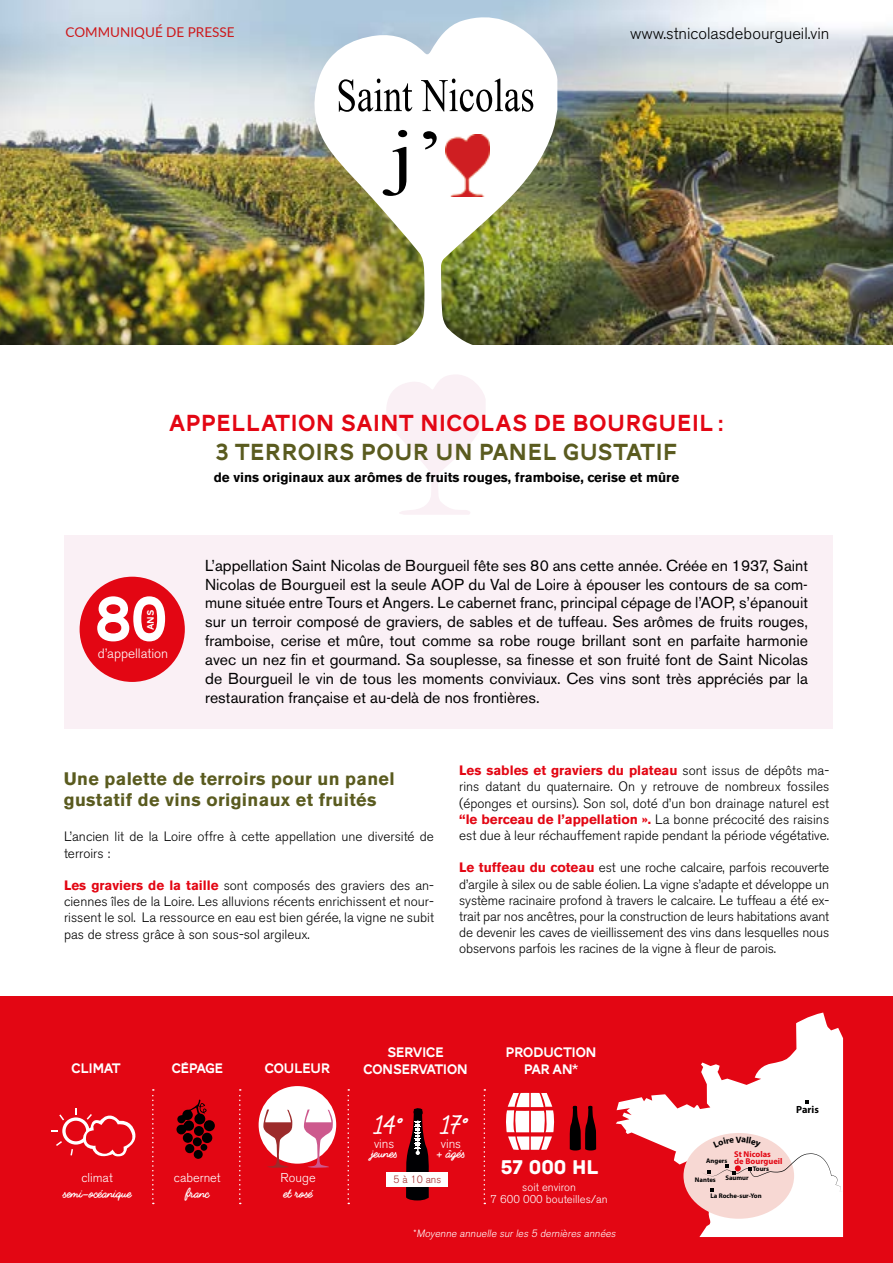
<style>
.page{position:relative;width:893px;height:1263px;background:#fff}
.page>*{position:absolute;margin:0;border:0;box-sizing:border-box;transform-origin:0 0}
.t1{font:64.35px "AW Conqueror Carved One";color:#fff}
.t2{font:24px "AW Conqueror Carved One";color:#e30613}
.t3{font:24px "AW Conqueror Carved One";color:#5a5b1f}
.t4{font:700 23.7px "Fabfelt Script";color:#fff}
.t5{font:21px "Archive";color:#fff}
.t6{font:700 18px/21.6px "Akzidenz Grotesk BE";letter-spacing:.02em;color:#5a5b1f}
.t7{font:300 16.5px "Akzidenz Grotesk BE";color:#000}
.t8{font:15.75px/18.9px "Akzidenz Grotesk BE";color:#000;text-align:justify}
.t9{font:14.25px/17.1px "AW Conqueror Carved One";letter-spacing:-.04em;color:#fff;text-align:center}
.t10{font:300 13.5px/16.2px "Akzidenz Grotesk BE";color:#000;text-align:justify}
.t11{font:700 13.5px "Akzidenz Grotesk BE";color:#000}
.t12{font:13.5px "Lato";color:#cd171a}
.t13{font:300 13.5px "Akzidenz Grotesk BE";color:#fff}
.t14{font:700 12.75px "Fabfelt Script";color:#fff}
.t15{font:300 12.75px "Akzidenz Grotesk BE";color:#fff}
.t16{font:300 11.25px/12px "Akzidenz Grotesk BE";color:#fff;text-align:center}
.t17{font:italic 300 10.5px "Akzidenz Grotesk BE";color:#fff}
.t18{font:300 10.5px "Akzidenz Grotesk BE";color:#a42a2a}
.t19{font:700 10.35px "Myriad Pro";color:#000}
.t20{font:9.75px "AW Conqueror Carved One";color:#fff}
.t21{font:700 8.4px/7.1px "Myriad Pro";color:#e30613}
.t22{font:700 6.75px "Myriad Pro";color:#000}
.s1{font-weight:700;color:#e30613}
.s2{font-style:normal}
</style>
<div class="page">
<div style="left:64px;top:535px;width:769px;height:193px;background:#faf0f5"></div>
<div style="left:0;top:996px;width:893px;height:267px;background:#e30613"></div>
<div style="left:259px;top:1086px;width:77px;height:78px;background:#fff;border-radius:50%"></div>
<svg style="left:386px;top:375px;width:99px;height:140px"></svg>
<img style="left:0;top:0;width:893px;height:345px">
<img style="left:310px;top:2px;width:249px;height:343px">
<svg style="left:339px;top:79px;width:73px;height:33px"></svg>
<svg style="left:421px;top:79px;width:112px;height:33px"></svg>
<img style="left:445px;top:134px;width:44px;height:62px">
<svg style="left:383px;top:130px;width:24px;height:66px"></svg>
<svg style="left:423px;top:131px;width:14px;height:19px"></svg>
<svg style="left:176px;top:1099px;width:31px;height:36px"></svg>
<div style="left:204px;top:1120px;width:11px;height:11px;background:#000;border-radius:50%"></div>
<div style="left:202px;top:1133px;width:10px;height:10px;background:#000;border-radius:50%"></div>
<div style="left:183px;top:1133px;width:10px;height:10px;background:#000;border-radius:50%"></div>
<div style="left:194px;top:1126px;width:10px;height:10px;background:#000;border-radius:50%"></div>
<div style="left:185px;top:1144px;width:9px;height:9px;background:#000;border-radius:50%"></div>
<div style="left:193px;top:1137px;width:9px;height:9px;background:#000;border-radius:50%"></div>
<div style="left:194px;top:1150px;width:9px;height:9px;background:#000;border-radius:50%"></div>
<div style="left:201px;top:1144px;width:6px;height:7px;background:#000;border-radius:50%"></div>
<svg style="left:62px;top:1117px;width:27px;height:27px"></svg>
<div style="left:66px;top:1121px;width:20px;height:20px;background:#e30613;border-radius:50%"></div>
<svg style="left:59px;top:1114px;width:5px;height:6px"></svg>
<svg style="left:56px;top:1141px;width:6px;height:5px"></svg>
<svg style="left:70px;top:1108px;width:66px;height:49px"></svg>
<svg style="left:152px;top:1089px;width:2px;height:115px"></svg>
<svg style="left:239px;top:1089px;width:2px;height:115px"></svg>
<svg style="left:347px;top:1089px;width:2px;height:115px"></svg>
<svg style="left:484px;top:1089px;width:1px;height:115px"></svg>
<svg style="left:263px;top:1109px;width:29px;height:59px"></svg>
<svg style="left:304px;top:1109px;width:29px;height:59px"></svg>
<svg style="left:406px;top:1108px;width:23px;height:92px"></svg>
<div style="left:386px;top:1173px;width:61px;height:14px;background:#fff"></div>
<div style="left:80px;top:577px;width:105px;height:105px;background:#e30613;border-radius:50%"></div>
<svg style="left:616px;top:1012px;width:227px;height:225px"></svg>
<div style="left:683px;top:1133px;width:111px;height:86px;background:#f7d8d3;border-radius:50%"></div>
<svg style="left:805px;top:1100px;width:3px;height:4px"></svg>
<svg style="left:570px;top:1105px;width:26px;height:45px"></svg>
<svg style="left:506px;top:1093px;width:49px;height:57px"></svg>
<svg style="left:701px;top:1136px;width:142px;height:56px"></svg>
<p class="t12" style="left:66px;top:23px;width:170px">COMMUNIQUÉ DE PRESSE</p>
<p class="t7" style="left:630px;top:24px;width:201px">www.stnicolasdebourgueil.vin</p>
<h2 class="t2" style="left:169px;top:412px;width:556px">APPELLATION SAINT NICOLAS DE BOURGUEIL :</h2>
<h2 class="t3" style="left:215px;top:441px;width:464px">3 TERROIRS POUR UN PANEL GUSTATIF</h2>
<p class="t11" style="left:214px;top:469px;width:467px">de vins originaux aux arômes de fruits rouges, framboise, cerise et mûre</p>
<h1 class="t1" style="left:94px;top:590px;width:75px">80</h1>
<p class="t13" style="left:98px;top:646px;width:72px">d’appellation</p>
<p class="t20" style="left:146px;top:630px;width:21px;rotate:-90deg">ANS</p>
<p class="t8" style="left:205px;top:556px;width:604px">L’appellation Saint Nicolas de Bourgueil fête ses 80 ans cette année. Créée en 1937, Saint Nicolas de Bourgueil est la seule AOP du Val de Loire à épouser les contours de sa com&shy;mune située entre Tours et Angers. Le cabernet franc, principal cépage de l’AOP, s’épanouit sur un terroir composé de graviers, de sables et de tuffeau. Ses arômes de fruits rouges, framboise, cerise et mûre, tout comme sa robe rouge brillant sont en parfaite harmonie avec un nez fin et gourmand. Sa souplesse, sa finesse et son fruité font de Saint Nicolas de Bourgueil le vin de tous les moments conviviaux. Ces vins sont très appréciés par la restauration française et au-delà de nos frontières.</p>
<h3 class="t6" style="left:64px;top:768px;width:332px">Une palette de terroirs pour un panel gustatif de vins originaux et fruités</h3>
<p class="t10" style="left:64px;top:829px;width:371px">L’ancien lit de la Loire offre à cette appellation une diversité de terroirs :</p>
<p class="t10" style="left:64px;top:877px;width:371px"><span class="s1">Les graviers de la taille</span> sont composés des graviers des an&shy;ciennes îles de la Loire. Les alluvions récents enrichissent et nour&shy;rissent le sol. La ressource en eau est bien gérée, la vigne ne subit pas de stress grâce à son sous-sol argileux.</p>
<p class="t10" style="left:459px;top:763px;width:371px"><span class="s1">Les sables et graviers du plateau</span> sont issus de dépôts ma&shy;rins datant du quaternaire. On y retrouve de nombreux fossiles (éponges et oursins). Son sol, doté d’un bon drainage naturel est <span class="s1">“le berceau de l’appellation ».</span> La bonne précocité des raisins est due à leur réchauffement rapide pendant la période végétative.</p>
<p class="t10" style="left:459px;top:860px;width:371px"><span class="s1">Le tuffeau du coteau</span> est une roche calcaire, parfois recouverte d’argile à silex ou de sable éolien. La vigne s’adapte et développe un système racinaire profond à travers le calcaire. Le tuffeau a été ex&shy;trait par nos ancêtres, pour la construction de leurs habitations avant de devenir les caves de vieillissement des vins dans lesquelles nous observons parfois les racines de la vigne à fleur de parois.</p>
<p class="t9" style="left:71px;top:1061px;width:51px">CLIMAT</p>
<p class="t9" style="left:171px;top:1061px;width:53px">CÉPAGE</p>
<p class="t15" style="left:81px;top:1170px;width:33px">climat</p>
<p class="t14" style="left:63px;top:1185px;width:70px">semi-océanique</p>
<p class="t15" style="left:174px;top:1170px;width:48px">cabernet</p>
<p class="t14" style="left:185px;top:1185px;width:25px">franc</p>
<p class="t9" style="left:264px;top:1061px;width:68px">COULEUR</p>
<p class="t15" style="left:281px;top:1170px;width:37px">Rouge</p>
<p class="t14" style="left:284px;top:1185px;width:31px">et rosé</p>
<p class="t9" style="left:363px;top:1044px;width:106px">SERVICE<br>CONSERVATION</p>
<p class="t9" style="left:505px;top:1045px;width:93px">PRODUCTION<br>PAR AN*</p>
<h3 class="t4" style="left:374px;top:1108px;width:29px">14°</h3>
<h3 class="t4" style="left:441px;top:1108px;width:28px">17°</h3>
<p class="t15" style="left:441px;top:1136px;width:22px">vins</p>
<p class="t14" style="left:437px;top:1144px;width:30px">+ âgés</p>
<p class="t15" style="left:374px;top:1136px;width:22px">vins</p>
<p class="t14" style="left:371px;top:1144px;width:28px">jeunes</p>
<h3 class="t5" style="left:501px;top:1154px;width:99px">57 000 hl</h3>
<p class="t18" style="left:394px;top:1173px;width:49px">5 à 10 ans</p>
<p class="t16" style="left:491px;top:1182px;width:119px">soit environ<br>7 600 000 bouteilles/an</p>
<p class="t17" style="left:413px;top:1228px;width:206px"><span class="s2">*</span> Moyenne annuelle sur les 5 dernières années</p>
<p class="t19" style="left:796px;top:1103px;width:24px">Paris</p>
<p class="t22" style="left:706px;top:1156px;width:23px">Angers</p>
<p class="t21" style="left:734px;top:1150px;width:50px">St Nicolas<br>de Bourgueil</p>
<p class="t22" style="left:710px;top:1191px;width:53px">La Roche-sur-Yon</p>
<p class="t22" style="left:753px;top:1164px;width:18px">Tours</p>
<p class="t22" style="left:725px;top:1173px;width:25px">Saumur</p>
<p class="t22" style="left:695px;top:1175px;width:22px">Nantes</p>
</div>
